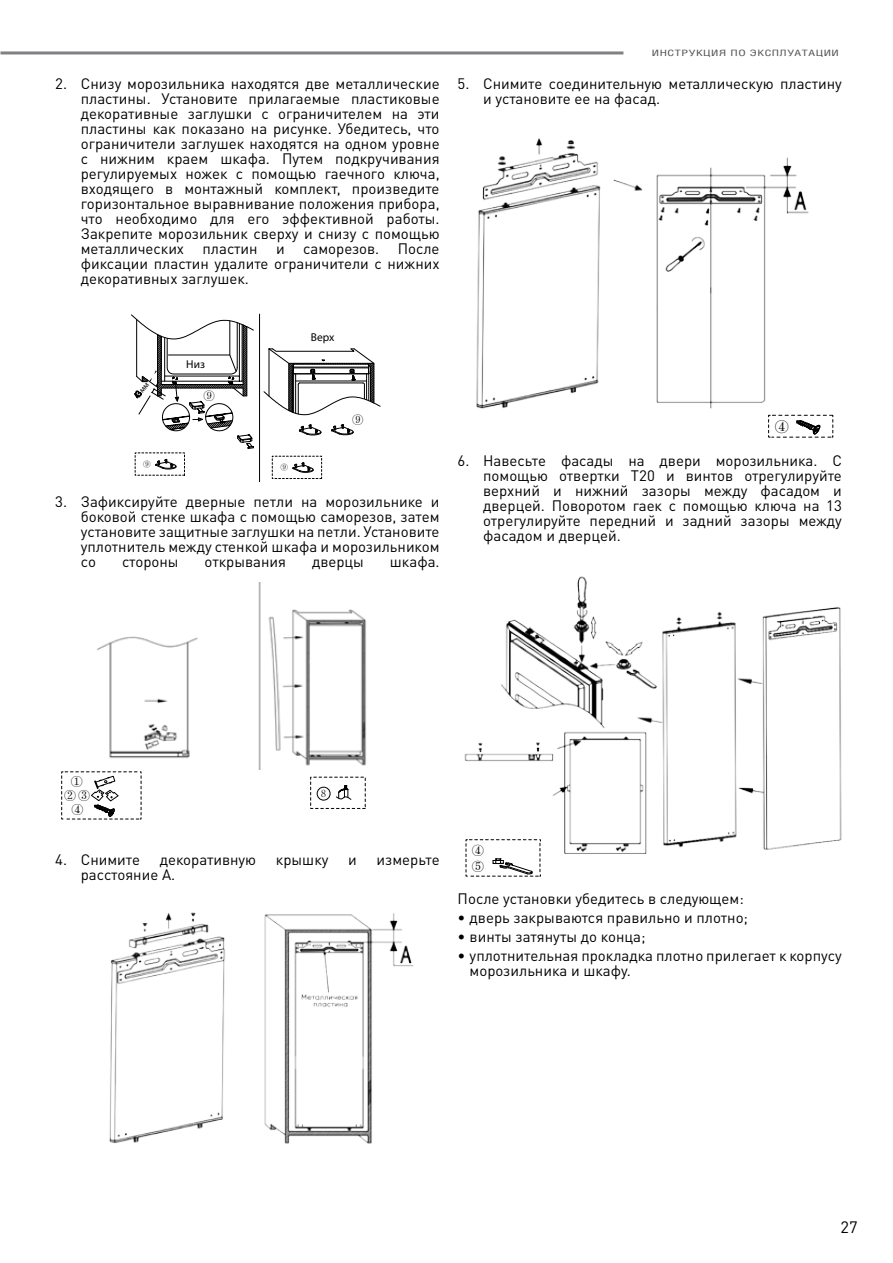
<style>
.page{position:relative;width:893px;height:1263px;background:#fff}
.page>*{position:absolute;margin:0;border:0;box-sizing:border-box;transform-origin:0 0}
.t1{font:16.35px "DIN Pro";color:#000}
.t2{font:15px/15px "DIN Pro";color:#000}
.t3{font:300 14.1px "Adobe Song Std";color:#000}
.t4{font:300 12.3px/16.2px "Adobe Song Std";color:#000}
.t5{font:300 12px/14.1px "Adobe Song Std";color:#000;text-align:center}
.t6{font:11.4px "Myriad Pro";color:#000}
.t7{font:300 11.4px "Adobe Song Std";color:#000}
.t8{font:300 10.95px "Adobe Song Std";color:#000}
.t9{font:300 10.65px "Adobe Song Std";color:#000}
.t10{font:8.4px "AG Letterica Condensed";letter-spacing:.05em;color:#504f53;scale:1.43 1}
.t11{font:300 7.65px "Adobe Song Std";color:#000}
</style>
<div class="page">
<hr style="left:0;top:51px;width:623px;height:3px;background:#818084">
<svg style="left:331px;top:424px;width:23px;height:11px"></svg>
<svg style="left:299px;top:424px;width:23px;height:11px"></svg>
<hr style="left:259px;top:314px;width:1px;height:167px;background:#000">
<svg style="left:264px;top:349px;width:116px;height:66px"></svg>
<svg style="left:156px;top:459px;width:21px;height:10px"></svg>
<svg style="left:293px;top:462px;width:21px;height:10px"></svg>
<div style="left:272px;top:456px;width:50px;height:23px;border:1px dashed #000"></div>
<img style="left:97px;top:582px;width:269px;height:188px">
<svg style="left:61px;top:771px;width:81px;height:49px"></svg>
<svg style="left:336px;top:785px;width:15px;height:15px"></svg>
<div style="left:317px;top:787px;width:13px;height:13px;border:1px solid #000;border-radius:50%"></div>
<img style="left:109px;top:912px;width:305px;height:232px">
<img style="left:476px;top:138px;width:351px;height:277px">
<svg style="left:768px;top:415px;width:65px;height:23px"></svg>
<img style="left:464px;top:576px;width:378px;height:277px">
<svg style="left:466px;top:839px;width:75px;height:38px"></svg>
<svg style="left:131px;top:315px;width:123px;height:134px"></svg>
<p class="t2" style="left:81px;top:76px;width:360px;text-align:justify;text-indent:-26px">2. Снизу морозильника находятся две металлические пластины. Установите прилагаемые пластиковые декоративные заглушки с ограничителем на эти пластины как показано на рисунке. Убедитесь, что ограничители заглушек находятся на одном уровне с нижним краем шкафа. Путем подкручивания регулируемых ножек с помощью гаечного ключа, входящего в монтажный комплект, произведите горизонтальное выравнивание положения прибора, что необходимо для его эффективной работы.<br>Закрепите морозильник сверху и снизу с помощью металлических пластин и саморезов. После фиксации пластин удалите ограничители с нижних декоративных заглушек.</p>
<p class="t8" style="left:261px;top:112px;width:12px">⑨</p>
<p class="t6" style="left:186px;top:358px;width:20px">Низ</p>
<p class="t7" style="left:203px;top:390px;width:13px">⑨</p>
<p class="t6" style="left:311px;top:331px;width:25px">Верх</p>
<p class="t7" style="left:352px;top:414px;width:13px">⑨</p>
<p class="t11" style="left:143px;top:460px;width:9px">⑨</p>
<p class="t11" style="left:280px;top:463px;width:9px">⑨</p>
<p class="t2" style="left:81px;top:494px;width:360px;text-align:justify;text-indent:-26px">3. Зафиксируйте дверные петли на морозильнике и боковой стенке шкафа с помощью саморезов, затем установите защитные заглушки на петли. Установите уплотнитель между стенкой шкафа и морозильником со</p>
<p class="t2" style="left:122px;top:554px;width:58px">стороны</p>
<p class="t2" style="left:205px;top:554px;width:83px">открывания</p>
<p class="t2" style="left:312px;top:554px;width:54px">дверцы</p>
<p class="t2" style="left:390px;top:554px;width:51px">шкафа.</p>
<p class="t10" style="left:652px;top:48px;width:132px">ИНСТРУКЦИЯ ПО ЭКСПЛУАТАЦИИ</p>
<p class="t2" style="left:483px;top:76px;width:360px;text-indent:-26px">5. С нимите cоединительную металлическую пластину и установите ее на фасад.</p>
<p class="t3" style="left:775px;top:419px;width:16px">④</p>
<p class="t2" style="left:483px;top:453px;width:360px;text-indent:-26px">6. Навесьте фасады на двери морозильника. С помощью отвертки T20 и винтов отрегулируйте верхний и нижний зазоры между фасадом и дверцей. Поворотом гаек с помощью ключа на 13 отрегулируйте передний и задний зазоры между фасадом и дверцей.</p>
<p class="t9" style="left:631px;top:461px;width:12px">⑨</p>
<p class="t5" style="left:64px;top:775px;width:27px">①<br>②③<br>④</p>
<p class="t5" style="left:321px;top:786px;width:7px">8</p>
<p class="t7" style="left:240px;top:848px;width:13px">⑤</p>
<p class="t2" style="left:55px;top:851px;width:86px">4. Снимите</p>
<p class="t2" style="left:160px;top:851px;width:98px">декоративную</p>
<p class="t2" style="left:276px;top:851px;width:54px">крышку</p>
<p class="t2" style="left:348px;top:851px;width:10px">и</p>
<p class="t2" style="left:376px;top:851px;width:65px">измерьте</p>
<p class="t2" style="left:81px;top:866px;width:96px">расстояние А.</p>
<p class="t4" style="left:90px;top:859px;width:14px">④</p>
<p class="t4" style="left:472px;top:843px;width:14px">④<br>⑤</p>
<p class="t2" style="left:458px;top:890px;width:288px">После установки убедитесь в следующем:</p>
<p class="t2" style="left:458px;top:909px;width:292px">• дверь закрываются правильно и плотно;</p>
<p class="t2" style="left:458px;top:928px;width:189px">• винты затянуты до конца;</p>
<p class="t2" style="left:470px;top:948px;width:374px;text-indent:-12px">• уплотнительная прокладка плотно прилегает к корпусу морозильника и шкафу.</p>
<p class="t1" style="left:841px;top:1216px;width:18px">27</p>
</div>
